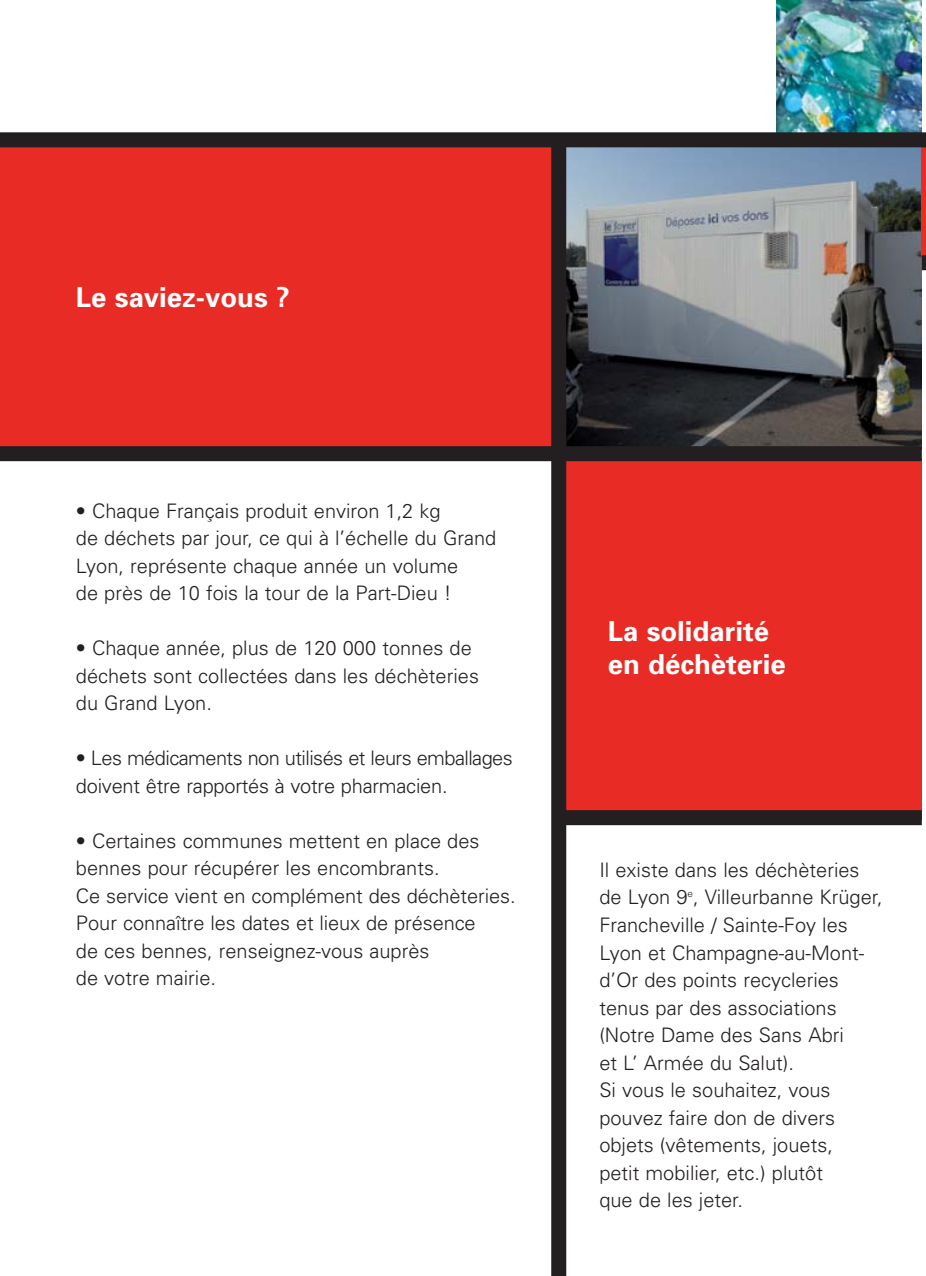
<style>
.page{position:relative;width:926px;height:1276px;background:#fff}
.page>*{position:absolute;margin:0;border:0;box-sizing:border-box;transform-origin:0 0}
.t1{font:700 27.5px/33px "Univers";color:#fff}
.t2{font:300 20px/27.5px "Univers";color:#231f20}
.t3{font:300 20px/27.5px "Univers";letter-spacing:-.03em;color:#231f20}
</style>
<div class="page">
<img style="left:776px;top:0;width:145px;height:132px">
<img style="left:566px;top:147px;width:355px;height:299px">
<hr style="left:921px;top:144px;width:4px;height:111px;background:#e82b25">
<svg style="left:921px;top:255px;width:4px;height:15px"></svg>
<div style="left:0;top:138px;width:558px;height:317px;background:#e82b25"></div>
<div style="left:560px;top:458px;width:361px;height:361px;background:#e82b25"></div>
<div style="left:551px;top:142px;width:15px;height:1134px;background:#231f20"></div>
<div style="left:0;top:132px;width:925px;height:15px;background:#231f20"></div>
<div style="left:0;top:446px;width:921px;height:15px;background:#231f20"></div>
<div style="left:560px;top:810px;width:361px;height:15px;background:#231f20"></div>
<h1 class="t1" style="left:76px;top:283px;width:215px">Le saviez-vous ?</h1>
<p class="t2" style="left:76px;top:499px;width:422px">• Chaque Français produit environ 1,2 kg<br>de déchets par jour, ce qui à l’échelle du Grand Lyon, représente chaque année un volume<br>de près de 10 fois la tour de la Part-Dieu !</p>
<p class="t2" style="left:76px;top:636px;width:404px">• Chaque année, plus de 120 000 tonnes de déchets sont collectées dans les déchèteries du Grand Lyon.</p>
<p class="t3" style="left:76px;top:746px;width:438px">• Les médicaments non utilisés et leurs emballages doivent être rapportés à votre pharmacien.</p>
<p class="t2" style="left:76px;top:829px;width:441px">• Certaines communes mettent en place des bennes pour récupérer les encombrants.<br>Ce service vient en complément des déchèteries.<br>Pour connaître les dates et lieux de présence<br>de ces bennes, renseignez-vous auprès<br>de votre mairie.</p>
<h1 class="t1" style="left:607px;top:617px;width:180px">La solidarité en déchèterie</h1>
<p class="t2" style="left:599px;top:858px;width:285px">Il existe dans les déchèteries de Lyon 9<sup>e</sup>, Villeurbanne Krüger,<br>Francheville / Sainte-Foy les<br>Lyon et Champagne-au-Mont&shy;d’Or des points recycleries tenus par des associations (Notre Dame des Sans Abri<br>et L’ Armée du Salut).<br>Si vous le souhaitez, vous pouvez faire don de divers objets (vêtements, jouets,<br>petit mobilier, etc.) plutôt<br>que de les jeter.</p>
</div>
